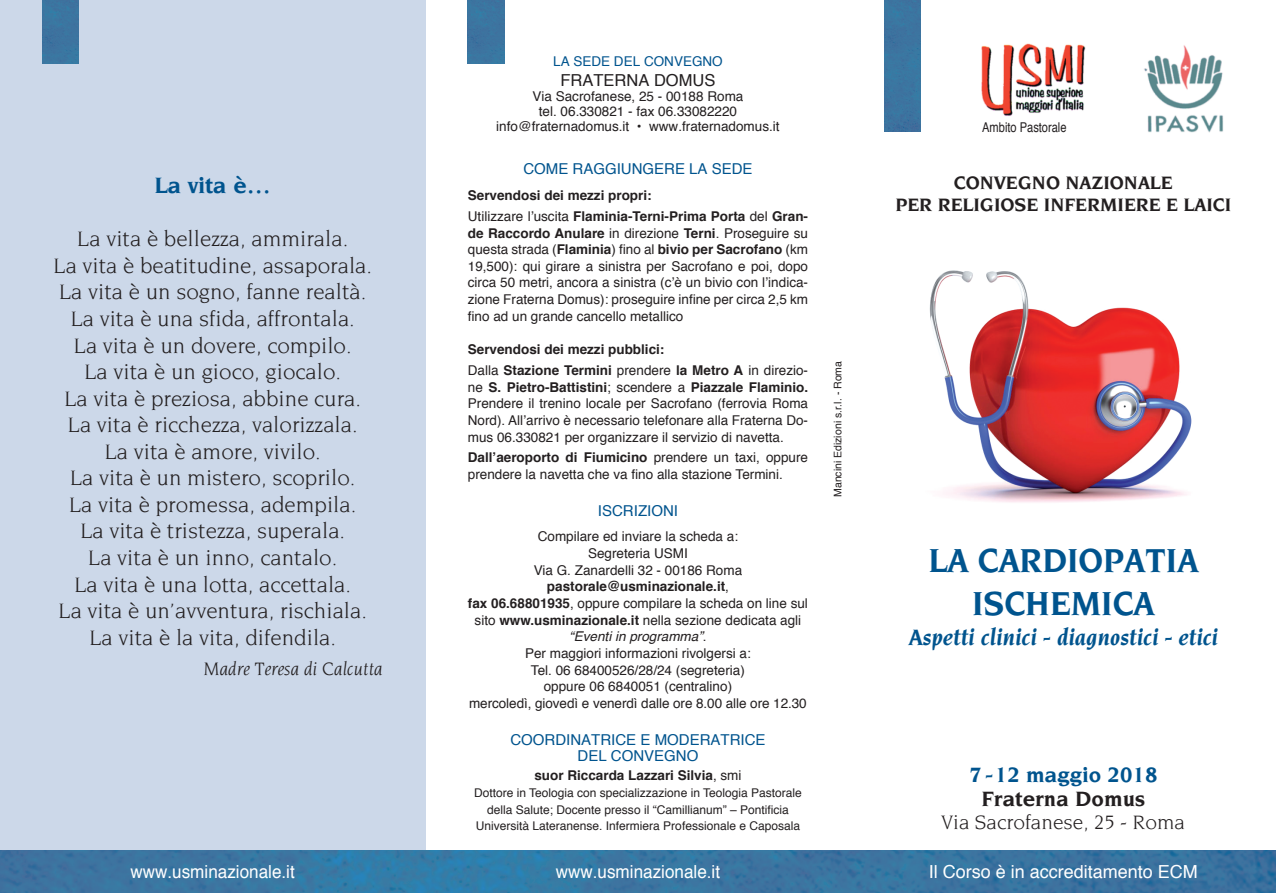
<style>
.page{position:relative;width:1276px;height:893px;background:#fff}
.page>*{position:absolute;margin:0;border:0;box-sizing:border-box;transform-origin:0 0}
.t1{font:700 36px/43.5px "Novarese";color:#00548e;text-align:center;scale:.95 1}
.t2{font:italic 700 24px "Novarese";color:#00548e;scale:.95 1}
.t3{font:700 24px "Novarese";color:#00548e}
.t4{font:22.5px/26.5px "Novarese";color:#231f20;text-align:center}
.t5{font:700 22.5px "Novarese";color:#00548e}
.t6{font:700 22.5px "Novarese";color:#231f20}
.t7{font:21px "Novarese";color:#231f20}
.t8{font:700 19.5px/22.5px "Novarese";color:#231f20;text-align:center}
.t9{font:italic 19.5px "Novarese";color:#231f20}
.t10{font:18px "Helvetica";color:#fff;scale:.95 1}
.t11{font:18px "Helvetica";color:#fff}
.t12{font:16.5px "Helvetica";color:#231f20}
.t13{font:15px/16.5px "Helvetica";color:#00548e;text-align:center}
.t14{font:13.5px/16.6px "Helvetica";color:#231f20;text-align:center}
.t15{font:700 13.5px/20.9px "Helvetica";color:#231f20}
.t16{font:13.5px "Helvetica";color:#00548e}
.t17{font:condensed 13.5px "Helvetica";color:#231f20}
.t18{font:12px/16.6px "Helvetica";color:#231f20;text-align:center}
.t19{font:10.5px "Helvetica";color:#231f20}
.s1{font-weight:400}
.s2{font-weight:700}
.s3{font-style:italic}
</style>
<div class="page">
<div style="left:0;top:0;width:425px;height:893px;background:#ccd8e9"></div>
<img style="left:0;top:850px;width:1276px;height:43px">
<img style="left:929px;top:270px;width:263px;height:233px">
<div style="left:884px;top:0;width:37px;height:132px;background:#3c74a0"></div>
<div style="left:468px;top:0;width:36px;height:64px;background:#3c74a0"></div>
<div style="left:43px;top:0;width:36px;height:64px;background:#3c74a0"></div>
<img style="left:981px;top:43px;width:105px;height:73px">
<img style="left:1144px;top:45px;width:79px;height:88px">
<h2 class="t3" style="left:155px;top:172px;width:118px">La vita è…</h2>
<p class="t4" style="left:53px;top:225px;width:320px">La vita è bellezza, ammirala.<br>La vita è beatitudine, assaporala.<br>La vita è un sogno, fanne realtà.<br>La vita è una sfida, affrontala.<br>La vita è un dovere, compilo.<br>La vita è un gioco, giocalo.<br>La vita è preziosa, abbine cura.<br>La vita è ricchezza, valorizzala.<br>La vita è amore, vivilo.<br>La vita è un mistero, scoprilo.<br>La vita è promessa, adempila.<br>La vita è tristezza, superala.<br>La vita è un inno, cantalo.<br>La vita è una lotta, accettala.<br>La vita è un’avventura, rischiala.<br>La vita è la vita, difendila.</p>
<h3 class="t9" style="left:203px;top:659px;width:181px">Madre Teresa di Calcutta</h3>
<p class="t16" style="left:553px;top:51px;width:171px">la sEDE DEL CONVEGNO</p>
<p class="t12" style="left:560px;top:67px;width:155px">FRATERNA DOMUS</p>
<p class="t14" style="left:496px;top:89px;width:285px;line-height:15px">Via Sacrofanese, 25 - 00188 Roma<br>tel. 06.330821 - fax 06.33082220 info@fraternadomus.it • www.fraternadomus.it</p>
<p class="t13" style="left:523px;top:161px;width:231px">COME RAGGIUNGERE LA SEDE</p>
<p class="t15" style="left:468px;top:185px;width:342px">Servendosi dei mezzi propri:<br><span class="s1">Utilizzare l’uscita</span> Flaminia-Terni-Prima Porta <span class="s1">del</span> Gran-</p>
<p class="t14" style="left:468px;top:225px;width:342px;text-align:justify"><span class="s2">de Raccordo Anulare</span> in direzione <span class="s2">Terni</span>. Proseguire su questa strada (<span class="s2">Flaminia</span>) fino al <span class="s2">bivio per Sacrofano</span> (km 19,500): qui girare a sinistra per Sacrofano e poi, dopo circa 50 metri, ancora a sinistra (c’è un bivio con l’indica&shy;zione Fraterna Domus): proseguire infine per circa 2,5 km fino ad un grande cancello metallico</p>
<p class="t15" style="left:468px;top:339px;width:342px">Servendosi dei mezzi pubblici:<br><span class="s1">Dalla</span> Stazione Termini <span class="s1">prendere</span> la Metro A <span class="s1">in direzio-</span></p>
<p class="t14" style="left:468px;top:379px;width:342px;text-align:justify">ne <span class="s2">S. Pietro-Battistini</span>; scendere a <span class="s2">Piazzale Flaminio.<br></span>Prendere il trenino locale per Sacrofano (ferrovia Roma Nord). All’arrivo è necessario telefonare alla Fraterna Do&shy;mus 06.330821 per organizzare il servizio di navetta.</p>
<p class="t14" style="left:468px;top:450px;width:342px;text-align:left"><span class="s2">Dall’aeroporto di Fiumicino</span> prendere un taxi, oppure prendere la navetta che va fino alla stazione Termini.</p>
<p class="t13" style="left:598px;top:503px;width:82px">ISCRIZIONI</p>
<p class="t14" style="left:468px;top:529px;width:341px">Compilare ed inviare la scheda a:<br>Segreteria USMI<br>Via G. Zanardelli 32 - 00186 Roma <span class="s2">pastorale@usminazionale.it</span>,<br><span class="s2">fax 06.68801935</span>, oppure compilare la scheda on line sul sito <span class="s2">www.usminazionale.it</span> nella sezione dedicata agli <span class="s3">“Eventi in programma”</span>.<br>Per maggiori informazioni rivolgersi a:<br>Tel. 06 68400526/28/24 (segreteria)<br>oppure 06 6840051 (centralino)<br>mercoledì, giovedì e venerdì dalle ore 8.00 alle ore 12.30</p>
<p class="t13" style="left:510px;top:731px;width:257px">COORDINATRICE E MODERATRICE<br>DEL CONVEGNO</p>
<p class="t15" style="left:534px;top:765px;width:209px">suor Riccarda Lazzari Silvia<span class="s1">, smi</span></p>
<p class="t18" style="left:474px;top:785px;width:329px">Dottore in Teologia con specializzazione in Teologia Pastorale della Salute; Docente presso il “Camillianum” – Pontificia<br>Università Lateranense. Infermiera Professionale e Caposala</p>
<h3 class="t10" style="left:130px;top:858px;width:175px">www.usminazionale.it</h3>
<h3 class="t10" style="left:556px;top:858px;width:175px">www.usminazionale.it</h3>
<p class="t19" style="left:829px;top:497px;width:137px;rotate:-90deg">Mancini Edizioni s.r.l. - Roma</p>
<p class="t17" style="left:982px;top:119px;width:86px">Ambito Pastorale</p>
<h3 class="t8" style="left:895px;top:171px;width:337px">CONVEGNO NAZIONALE<br>PER RELIGIOSE INFERMIERE E LAICI</h3>
<h1 class="t1" style="left:928px;top:538px;width:285px">LA CARDIOPATIA<br>ISCHEMICA</h1>
<h2 class="t2" style="left:908px;top:624px;width:327px">Aspetti clinici - diagnostici - etici</h2>
<h3 class="t5" style="left:969px;top:762px;width:190px">7 - 12 maggio 2018</h3>
<h3 class="t6" style="left:981px;top:786px;width:165px">Fraterna Domus</h3>
<h3 class="t7" style="left:941px;top:811px;width:245px">Via Sacrofanese, 25 - Roma</h3>
<h3 class="t11" style="left:928px;top:858px;width:271px">Il Corso è in accreditamento ECM</h3>
</div>
